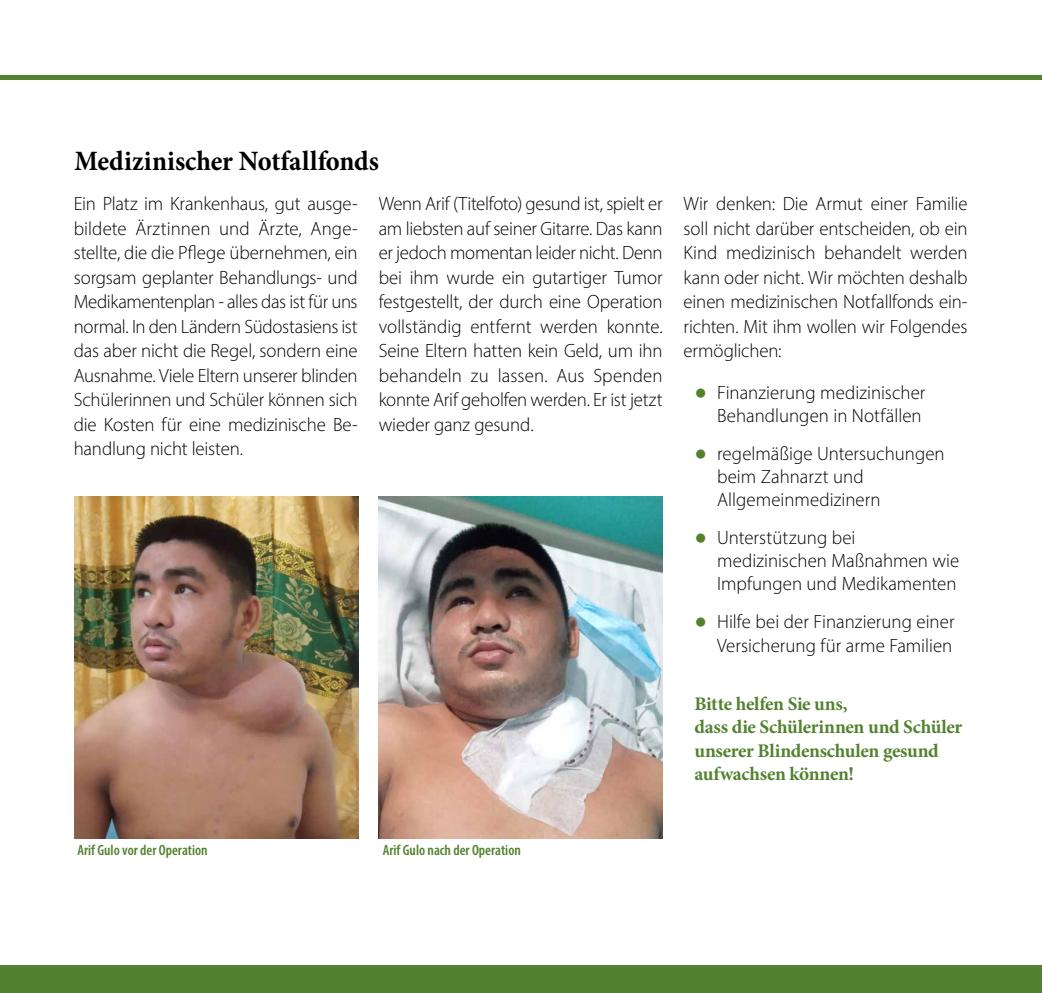
<style>
.page{position:relative;width:1042px;height:993px;background:#fff}
.page>*{position:absolute;margin:0;border:0;box-sizing:border-box;transform-origin:0 0}
.t1{font:700 28px "Minion Pro";color:#000;scale:.95 1}
.t2{font:300 19.25px/24.5px "Myriad Pro";color:#000;text-align:justify}
.t3{font:700 19.25px/23.1px "Minion Pro";letter-spacing:-.015em;color:#52822f}
.t4{font:600 condensed 14.88px "Myriad Pro";color:#52822f}
.s1{font-family:"Helvetica";font-weight:400;font-size:21px;color:#52822f}
</style>
<div class="page">
<div style="left:0;top:75px;width:1042px;height:5px;background:#52822f"></div>
<div style="left:0;top:964px;width:1042px;height:28px;background:#52822f"></div>
<img style="left:74px;top:496px;width:284px;height:342px">
<img style="left:379px;top:496px;width:283px;height:342px">
<h1 class="t1" style="left:74px;top:141px;width:322px">Medizinischer Notfallfonds</h1>
<p class="t2" style="left:74px;top:191px;width:285px">Ein Platz im Krankenhaus, gut ausge&shy;bildete Ärztinnen und Ärzte, Ange&shy;stellte, die die Pflege übernehmen, ein sorgsam geplanter Behandlungs- und Medikamentenplan - alles das ist für uns normal. In den Ländern Südostasiens ist das aber nicht die Regel, sondern eine Ausnahme. Viele Eltern unserer blinden Schülerinnen und Schüler können sich die Kosten für eine medizinische Be&shy;handlung nicht leisten.</p>
<p class="t2" style="left:379px;top:191px;width:285px">Wenn Arif (Titelfoto) gesund ist, spielt er am liebsten auf seiner Gitarre. Das kann er jedoch momentan leider nicht. Denn bei ihm wurde ein gutartiger Tumor festgestellt, der durch eine Operation vollständig entfernt werden konnte.<br>Seine Eltern hatten kein Geld, um ihn behandeln zu lassen. Aus Spenden konnte Arif geholfen werden. Er ist jetzt wieder ganz gesund.</p>
<p class="t2" style="left:683px;top:191px;width:285px">Wir denken: Die Armut einer Familie soll nicht darüber entscheiden, ob ein Kind medizinisch behandelt werden kann oder nicht. Wir möchten deshalb einen medizinischen Notfallfonds ein&shy;richten. Mit ihm wollen wir Folgendes ermöglichen:</p>
<p class="t2" style="left:694px;top:380px;width:233px;line-height:23.1px;text-align:right"><span class="s1">●</span> Finanzierung medizinischer<br>Behandlungen in Notfällen</p>
<p class="t2" style="left:717px;top:441px;width:229px;line-height:23.1px;text-align:left;text-indent:-23px"><span class="s1">●</span> regelmäßige Untersuchungen beim Zahnarzt und<br>Allgemeinmedizinern</p>
<p class="t2" style="left:717px;top:526px;width:244px;line-height:23.1px;text-align:left;text-indent:-23px"><span class="s1">●</span> Unterstützung bei medizinischen Maßnahmen wie<br>Impfungen und Medikamenten</p>
<p class="t2" style="left:694px;top:610px;width:262px;line-height:23.1px;text-align:right"><span class="s1">●</span> Hilfe bei der Finanzierung einer<br>Versicherung für arme Familien</p>
<p class="t4" style="left:77px;top:840px;width:132px">Arif Gulo vor der Operation</p>
<p class="t4" style="left:383px;top:840px;width:140px">Arif Gulo nach der Operation</p>
<p class="t3" style="left:694px;top:692px;width:269px">Bitte helfen Sie uns,<br>dass die Schülerinnen und Schüler unserer Blindenschulen gesund aufwachsen können!</p>
</div>
